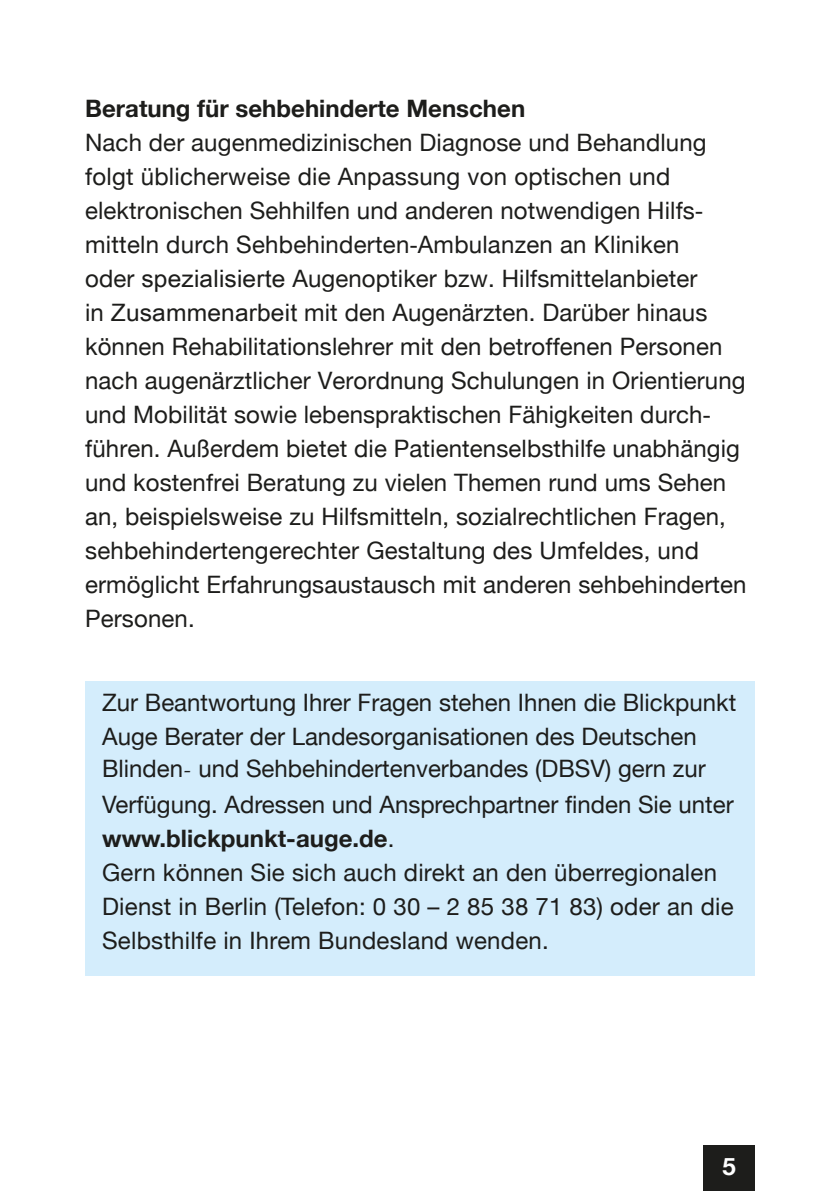
<style>
.page{position:relative;width:840px;height:1191px;background:#fff}
.page>*{position:absolute;margin:0;border:0;box-sizing:border-box;transform-origin:0 0}
.t1{font:24px/34px "Helvetica Neue";letter-spacing:.005em;color:#1d1d1b}
.t2{font:700 24px "Helvetica Neue";color:#1d1d1b}
.t3{font:700 24px "Helvetica Neue";color:#fff}
.s1{font-family:"Arial Narrow"}
.s2{font-family:"Minion Pro"}
.s3{font-weight:400}
</style>
<div class="page">
<div style="left:703px;top:1145px;width:51px;height:46px;background:#1d1d1b"></div>
<div style="left:85px;top:680px;width:669px;height:295px;background:#d4edfc"></div>
<h3 class="t2" style="left:85px;top:90px;width:441px">Beratung für sehbehinderte Menschen</h3>
<p class="t1" style="left:85px;top:127px;width:662px">Nach der augenmedizinischen Diagnose und Behandlung folgt üblicherweise die Anpassung von optischen und elektronischen Sehhilfen und anderen notwendigen Hilfs&shy;mitteln durch Sehbehinderten<span class="s1">-</span>Ambulanzen an Kliniken<br>oder <span class="s1">spezialisierte</span> Augenoptiker bzw. Hilfsmittelanbieter<br>in <span class="s1">Zusammenarbeit</span> mit den Augenärzten. Darüber hinaus können Rehabilitationslehrer mit den betroffenen Personen nach augenärztlicher Verordnung Schulungen in Orientierung und Mobilität sowie lebenspraktischen Fähigkeiten durch&shy;führen. Außerdem bietet die Patientenselbsthilfe unabhängig und kostenfrei Beratung zu vielen Themen rund ums Sehen an, beispielsweise zu Hilfsmitteln, sozialrechtlichen Fragen, sehbehindertengerechter Gestaltung des Umfeldes, und ermöglicht Erfahrungsaustausch mit anderen sehbehinderten Personen.</p>
<p class="t1" style="left:102px;top:686px;width:635px;line-height:33.4px">Zur Beantwortung Ihrer Fragen stehen Ihnen die Blickpunkt<br>Auge Berater der Landesorganisationen des Deutschen<br>Blinden<span class="s2">-</span> und Sehbehindertenverbandes (DBSV) gern zur</p>
<p class="t1" style="left:102px;top:788px;width:632px">Verfügung. Adressen und Ansprechpartner finden Sie unter</p>
<p class="t2" style="left:102px;top:819px;width:293px">www.blickpunkt-auge.de<span class="s3">.</span></p>
<p class="t1" style="left:102px;top:856px;width:632px">Gern können Sie sich auch direkt an den überregionalen<br>Dienst in Berlin (Telefon: 0 30 – 2 85 38 71 83) oder an die<br>Selbsthilfe in Ihrem Bundesland wenden.</p>
<p class="t3" style="left:722px;top:1147px;width:15px">5</p>
</div>
